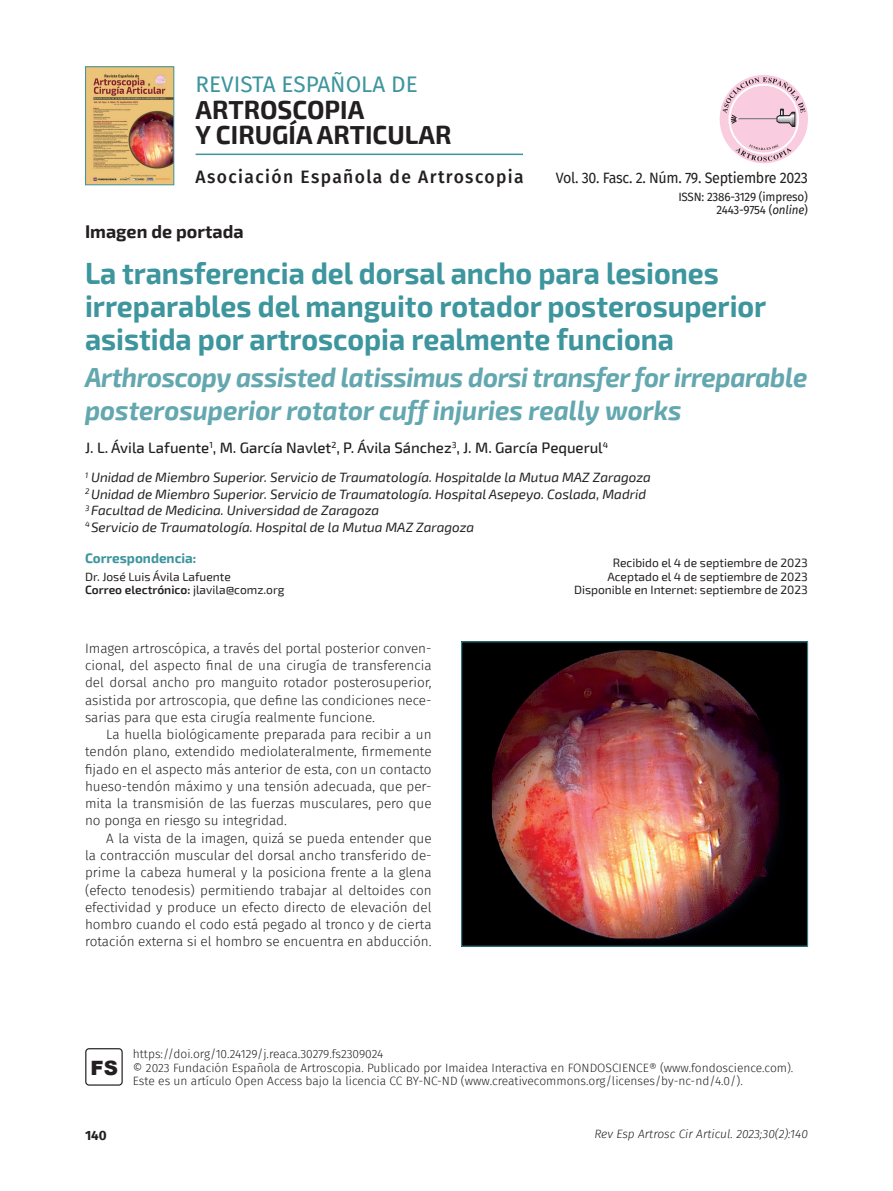
<style>
.page{position:relative;width:893px;height:1191px;background:#fff}
.page>*{position:absolute;margin:0;border:0;box-sizing:border-box;transform-origin:0 0}
.t1{font:700 30px/33px "Exo 2";color:#3d959e;scale:.95 1}
.t2{font:italic 700 27px/33px "Exo 2";letter-spacing:-.015em;color:#63a7af;scale:.95 1}
.t3{font:700 25.5px/25.5px "Exo 2";color:#231f20}
.t4{font:22.5px "Fira Sans FS";color:#3d959e}
.t5{font:900 19.8px "Arial";color:#231f20}
.t6{font:500 18px "Fira Sans FS";letter-spacing:.08em;color:#231f20}
.t7{font:700 18px "Exo 2";color:#231f20}
.t8{font:500 15px "Exo 2";color:#231f20}
.t9{font:15px "Fira Sans FS";letter-spacing:-.02em;color:#231f20;scale:.95 1}
.t10{font:13.5px/17.2px "Fira Sans Light FS";color:#231f20;text-align:justify}
.t11{font:italic 13.5px/16.5px "Exo 2";color:#231f20}
.t12{font:700 13.5px "Exo 2";color:#3d959e}
.t13{font:700 13.5px "Fira Sans FS";color:#231f20}
.t14{font:12px/13.5px "Fira Sans Light FS";color:#231f20}
.t15{font:12px/13.5px "Exo 2";color:#231f20}
.t16{font:12px/13.5px "Fira Sans FS";letter-spacing:-.015em;color:#231f20;text-align:right}
.t17{font:italic 300 12px "Fira Sans FS";color:#231f20}
.s1{font-style:italic}
.s2{font-weight:600}
</style>
<div class="page">
<img style="left:87px;top:68px;width:85px;height:115px">
<div style="left:85px;top:66px;width:89px;height:119px;border:1px solid #3d959e"></div>
<hr style="left:196px;top:154px;width:327px;height:1px;background:#3d959e">
<div style="left:85px;top:1048px;width:38px;height:37px;border:1px solid #231f20;border-radius:3px"></div>
<img style="left:463px;top:643px;width:343px;height:301px">
<div style="left:461px;top:641px;width:347px;height:305px;border:1px solid #3d959e"></div>
<div style="left:720px;top:75px;width:88px;height:88px;background:#f9ccdf;border-radius:50%"></div>
<svg style="left:723px;top:77px;width:82px;height:49px"></svg>
<svg style="left:735px;top:144px;width:57px;height:17px"></svg>
<h3 class="t4" style="left:196px;top:68px;width:224px">REVISTA ESPAÑOLA DE</h3>
<h3 class="t3" style="left:196px;top:97px;width:257px">ARTROSCOPIA<br>Y CIRUGÍA ARTICULAR</h3>
<h3 class="t6" style="left:196px;top:164px;width:330px">Asociación Española de Artroscopia</h3>
<p class="t9" style="left:556px;top:167px;width:267px">Vol. 30. Fasc. 2. Núm. 79. Septiembre 2023</p>
<p class="t16" style="left:678px;top:190px;width:131px">ISSN: 2386-3129 (impreso)<br>2443-9754 (<span class="s1">online</span>)</p>
<h3 class="t7" style="left:85px;top:221px;width:160px">Imagen de portada</h3>
<h1 class="t1" style="left:85px;top:257px;width:719px">La transferencia del dorsal ancho para lesiones irreparables del manguito rotador posterosuperior asistida por artroscopia realmente funciona</h1>
<h2 class="t2" style="left:85px;top:362px;width:762px">Arthroscopy assisted latissimus dorsi transfer for irreparable posterosuperior rotator cuff injuries really works</h2>
<p class="t8" style="left:85px;top:439px;width:525px">J. L. Ávila Lafuente<sup>1</sup>, M. García Navlet<sup>2</sup>, P. Ávila Sánchez<sup>3</sup>, J. M. García Pequerul<sup>4</sup></p>
<p class="t11" style="left:85px;top:470px;width:567px"><sup>1</sup> Unidad de Miembro Superior. Servicio de Traumatología. Hospitalde la Mutua MAZ Zaragoza <sup>2</sup> Unidad de Miembro Superior. Servicio de Traumatología. Hospital Asepeyo. Coslada, Madrid <sup>3</sup> Facultad de Medicina. Universidad de Zaragoza<br><sup>4</sup> Servicio de Traumatología. Hospital de la Mutua MAZ Zaragoza</p>
<p class="t12" style="left:85px;top:550px;width:113px">Correspondencia:</p>
<p class="t15" style="left:85px;top:570px;width:201px">Dr. José Luis Ávila Lafuente<br><span class="s2">Correo electrónico:</span> jlavila@comz.org</p>
<p class="t15" style="left:574px;top:556px;width:235px;text-align:right">Recibido el 4 de septiembre de 2023<br>Aceptado el 4 de septiembre de 2023<br>Disponible en Internet: septiembre de 2023</p>
<p class="t10" style="left:85px;top:639px;width:348px">Imagen artroscópica, a través del portal posterior conven&shy;cional, del aspecto final de una cirugía de transferencia del dorsal ancho pro manguito rotador posterosuperior, asistida por artroscopia, que define las condiciones nece&shy;sarias para que esta cirugía realmente funcione.</p>
<p class="t10" style="left:85px;top:726px;width:348px;text-indent:21px">La huella biológicamente preparada para recibir a un tendón plano, extendido mediolateralmente, firmemente fijado en el aspecto más anterior de esta, con un contacto hueso-tendón máximo y una tensión adecuada, que per&shy;mita la transmisión de las fuerzas musculares, pero que no ponga en riesgo su integridad.</p>
<p class="t10" style="left:85px;top:829px;width:348px;text-indent:21px">A la vista de la imagen, quizá se pueda entender que la contracción muscular del dorsal ancho transferido de&shy;prime la cabeza humeral y la posiciona frente a la glena (efecto tenodesis) permitiendo trabajar al deltoides con efectividad y produce un efecto directo de elevación del hombro cuando el codo está pegado al tronco y de cierta rotación externa si el hombro se encuentra en abducción.</p>
<h3 class="t5" style="left:91px;top:1053px;width:29px">FS</h3>
<p class="t14" style="left:133px;top:1047px;width:662px">https://doi.org/10.24129/j.reaca.30279.fs2309024<br>© 2023 Fundación Española de Artroscopia. Publicado por Imaidea Interactiva en FONDOSCIENCE® (www.fondoscience.com).<br>Este es un artículo Open Access bajo la licencia CC BY-NC-ND (www.creativecommons.org/licenses/by-nc-nd/4.0/).</p>
<p class="t13" style="left:85px;top:1124px;width:23px">140</p>
<p class="t17" style="left:594px;top:1125px;width:215px">Rev Esp Artrosc Cir Articul. 2023;30(2):140</p>
</div>
